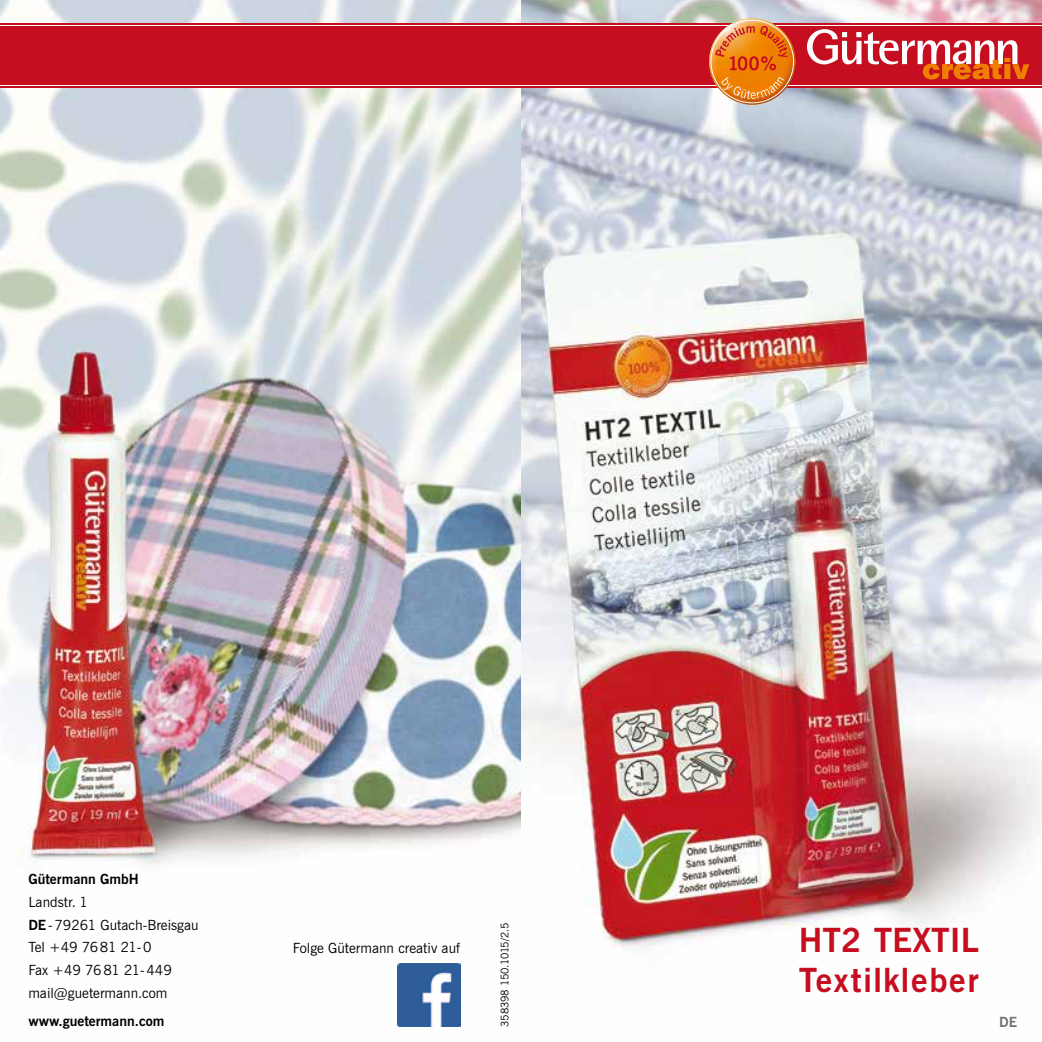
<style>
.page{position:relative;width:1042px;height:1042px;background:#fff}
.page>*{position:absolute;margin:0;border:0;box-sizing:border-box;transform-origin:0 0}
.t1{font:700 33.25px/39.9px "News Gothic";letter-spacing:.03em;color:#c50e1f}
.t2{font:14px/22.8px "News Gothic";color:#000}
.t3{font:700 14px "News Gothic";color:#000}
.t4{font:700 14px "News Gothic";color:#707172}
.t5{font:10.5px "News Gothic";color:#000}
.s1{font-weight:700}
</style>
<div class="page">
<img style="left:0;top:0;width:1042px;height:1027px">
<div style="left:0;top:23px;width:1042px;height:65px;background:#c50e1f"></div>
<hr style="left:0;top:85px;width:1042px;height:1px;background:#fff">
<hr style="left:0;top:25px;width:1042px;height:1px;background:#fff">
<svg style="left:807px;top:29px;width:222px;height:50px"></svg>
<img style="left:704px;top:19px;width:96px;height:90px">
<div style="left:990px;top:1006px;width:37px;height:32px;background:#fff"></div>
<img style="left:397px;top:963px;width:63px;height:63px">
<p class="t3" style="left:28px;top:870px;width:112px">Gütermann GmbH</p>
<p class="t2" style="left:28px;top:891px;width:172px">Landstr. 1<br><span class="s1">DE</span>-79261 Gutach-Breisgau<br>Tel +49 7681 21-0<br>Fax +49 7681 21-449 mail@guetermann.com</p>
<p class="t3" style="left:28px;top:1012px;width:138px">www.guetermann.com</p>
<p class="t2" style="left:293px;top:936px;width:169px">Folge Gütermann creativ auf</p>
<p class="t5" style="left:498px;top:1027px;width:106px;rotate:-90deg">358398 150.1015/2.5</p>
<h1 class="t1" style="left:799px;top:921px;width:182px">HT2 TEXTIL<br>Textilkleber</h1>
<p class="t4" style="left:999px;top:1013px;width:20px">DE</p>
</div>
